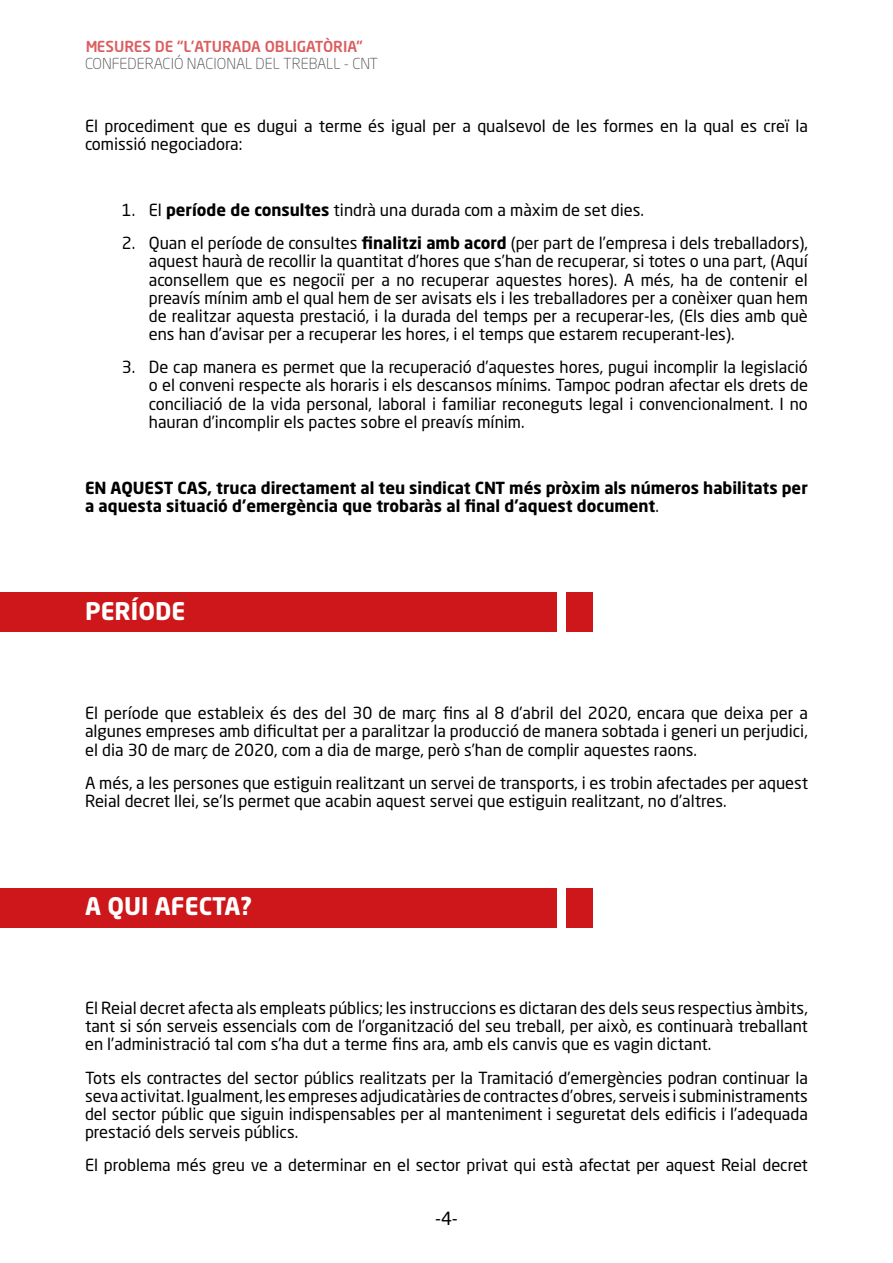
<style>
.page{position:relative;width:893px;height:1263px;background:#fff}
.page>*{position:absolute;margin:0;border:0;box-sizing:border-box;transform-origin:0 0}
.t1{font:700 24px "Neo Sans Std";color:#fff}
.t2{font:18px "Neo Sans Std";color:#000}
.t3{font:16.5px/18.1px "Neo Sans Std";color:#000;text-align:justify}
.t4{font:700 16.5px/18.1px "Neo Sans Std";color:#000}
.t5{font:300 15px "Neo Sans Std";color:#000}
.t6{font:500 15px "Neo Sans Std";color:#cd171a}
.s1{font-weight:700}
.s2{font-weight:400}
</style>
<div class="page">
<div style="left:0;top:888px;width:557px;height:39px;background:#cd171a"></div>
<div style="left:566px;top:888px;width:26px;height:39px;background:#cd171a"></div>
<div style="left:0;top:592px;width:557px;height:39px;background:#cd171a"></div>
<div style="left:566px;top:592px;width:26px;height:39px;background:#cd171a"></div>
<p class="t6" style="left:85px;top:37px;width:279px">MESURES DE “L’ATURADA OBLIGATÒRIA”</p>
<p class="t5" style="left:85px;top:55px;width:295px">CONFEDERACIÓ NACIONAL DEL TREBALL - CNT</p>
<p class="t3" style="left:85px;top:116px;width:724px">El procediment que es dugui a terme és igual per a qualsevol de les formes en la qual es creï la comissió negociadora:</p>
<p class="t3" style="left:122px;top:201px;width:524px">1. El <span class="s1">període de consultes</span> tindrà una durada com a màxim de set dies.</p>
<p class="t3" style="left:149px;top:234px;width:661px;text-indent:-27px">2. Quan el període de consultes <span class="s1">finalitzi amb acord</span> (per part de l’empresa i dels treballadors), aquest haurà de recollir la quantitat d’hores que s’han de recuperar, si totes o una part, (Aquí aconsellem que es negociï per a no recuperar aquestes hores). A més, ha de contenir el preavís mínim amb el qual hem de ser avisats els i les treballadores per a conèixer quan hem de realitzar aquesta prestació, i la durada del temps per a recuperar-les, (Els dies amb què ens han d’avisar per a recuperar les hores, i el temps que estarem recuperant-les).</p>
<p class="t3" style="left:149px;top:358px;width:661px;text-indent:-27px">3. De cap manera es permet que la recuperació d’aquestes hores, pugui incomplir la legislació o el conveni respecte als horaris i els descansos mínims. Tampoc podran afectar els drets de conciliació de la vida personal, laboral i familiar reconeguts legal i convencionalment. I no hauran d’incomplir els pactes sobre el preavís mínim.</p>
<p class="t4" style="left:85px;top:478px;width:724px">EN AQUEST CAS, truca directament al teu sindicat CNT més pròxim als números habilitats per a aquesta situació d’emergència que trobaràs al final d’aquest document<span class="s2">.</span></p>
<h1 class="t1" style="left:85px;top:595px;width:102px">PERÍODE</h1>
<p class="t3" style="left:85px;top:704px;width:724px">El període que estableix és des del 30 de març fins al 8 d’abril del 2020, encara que deixa per a algunes empreses amb dificultat per a paralitzar la producció de manera sobtada i generi un perjudici, el dia 30 de març de 2020, com a dia de marge, però s’han de complir aquestes raons.</p>
<p class="t3" style="left:85px;top:773px;width:724px">A més, a les persones que estiguin realitzant un servei de transports, i es trobin afectades per aquest<br>Reial decret llei, se’ls permet que acabin aquest servei que estiguin realitzant, no d’altres.</p>
<h1 class="t1" style="left:85px;top:890px;width:169px">A QUI AFECTA?</h1>
<p class="t3" style="left:85px;top:999px;width:724px">El Reial decret afecta als empleats públics; les instruccions es dictaran des dels seus respectius àmbits, tant si són serveis essencials com de l’organització del seu treball, per això, es continuarà treballant en l’administració tal com s’ha dut a terme fins ara, amb els canvis que es vagin dictant.</p>
<p class="t3" style="left:85px;top:1068px;width:724px">Tots els contractes del sector públics realitzats per la Tramitació d’emergències podran continuar la seva activitat. Igualment, les empreses adjudicatàries de contractes d’obres, serveis i subministraments del sector públic que siguin indispensables per al manteniment i seguretat dels edificis i l’adequada prestació dels serveis públics.</p>
<p class="t3" style="left:85px;top:1156px;width:724px">El problema més greu ve a determinar en el sector privat qui està afectat per aquest Reial decret</p>
<p class="t2" style="left:435px;top:1207px;width:24px">-4-</p>
</div>
